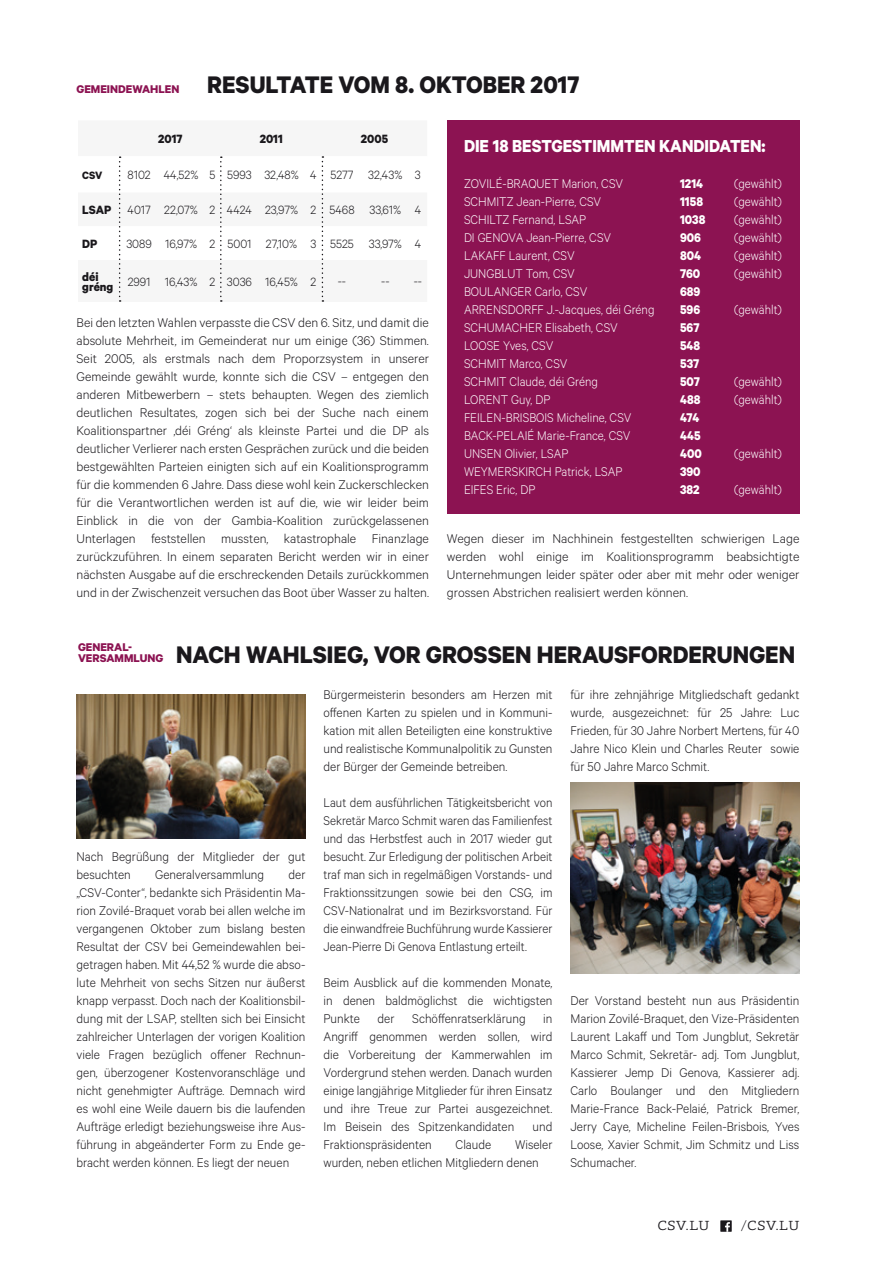
<style>
.page{position:relative;width:893px;height:1263px;background:#fff}
.page>*{position:absolute;margin:0;border:0;box-sizing:border-box;transform-origin:0 0}
.t1{font:700 27px "Calibre";color:#1a181c;scale:.96 1}
.t2{font:700 19.5px "Calibre";color:#fff;scale:.93 1}
.t3{font:300 14.25px/18px "Calibre";color:#1a181c;text-align:justify;scale:.96 1}
.t4{font:300 14.25px/18px "Calibre";color:#1a181c;text-align:justify}
.t5{font:300 14.25px "Calibre";color:#fff;scale:.93 1}
.t6{font:300 14.25px/18px "Calibre";color:#1a181c;text-align:justify;scale:.93 1}
.t7{font:700 14.25px "Calibre";color:#fff;scale:.93 1}
.t8{font:300 13.5px "Calibre";color:#1a181c;scale:.96 1}
.t9{font:700 13.5px "Calibre";color:#1a181c;scale:.96 1}
.t10{font:300 13.5px "Foro Rounded";letter-spacing:.04em;color:#1a181c;scale:1.1 1}
.t11{font:700 12.6px/11.6px "Calibre";color:#8c1352}
.t12{font:700 12px "Calibre";color:#1a181c;scale:.96 1}
.s1{font-weight:700}
</style>
<div class="page">
<div style="left:720px;top:1220px;width:12px;height:12px;background:#1a181c"></div>
<svg style="left:725px;top:1222px;width:5px;height:10px"></svg>
<div style="left:447px;top:120px;width:352px;height:394px;background:#8c1352"></div>
<svg style="left:118px;top:156px;width:207px;height:146px"></svg>
<img style="left:570px;top:783px;width:229px;height:191px">
<img style="left:76px;top:695px;width:230px;height:143px">
<p class="t11" style="left:77px;top:83px;width:104px">GEMEINDEWAHLEN</p>
<h1 class="t1" style="left:207px;top:68px;width:389px">RESULTATE VOM 8. OKTOBER 2017</h1>
<p class="t9" style="left:158px;top:131px;width:27px">2017</p>
<p class="t9" style="left:260px;top:131px;width:26px">2011</p>
<p class="t9" style="left:361px;top:131px;width:30px">2005</p>
<p class="t12" style="left:82px;top:168px;width:23px">CSV</p>
<p class="t8" style="left:128px;top:167px;width:307px">8102 44,52% 5 5993 32,48% 4 5277 32,43% 3</p>
<p class="t8" style="left:82px;top:202px;width:354px"><span class="s1">LSAP</span> 4017 22,07% 2 4424 23,97% 2 5468 33,61% 4</p>
<p class="t9" style="left:82px;top:236px;width:17px">DP</p>
<p class="t8" style="left:126px;top:236px;width:309px">3089 16,97% 2 5001 27,10% 3 5525 33,97% 4</p>
<p class="t9" style="left:82px;top:268px;width:18px">déi</p>
<p class="t8" style="left:82px;top:274px;width:245px"><span class="s1">gréng</span> 2991 16,43% 2 3036 16,45% 2</p>
<p class="t8" style="left:338px;top:274px;width:10px">--</p>
<p class="t8" style="left:381px;top:274px;width:10px">--</p>
<p class="t8" style="left:414px;top:274px;width:10px">--</p>
<p class="t4" style="left:77px;top:313px;width:354px">Bei den letzten Wahlen verpasste die CSV den 6. Sitz, und damit die absolute Mehrheit, im Gemeinderat nur um einige (36) Stimmen.<br>Seit 2005, als erstmals nach dem Proporzsystem in unserer Gemeinde gewählt wurde, konnte sich die CSV – entgegen den anderen Mitbewerbern – stets behaupten. Wegen des ziemlich deutlichen Resultates, zogen sich bei der Suche nach einem Koalitionspartner ‚déi Gréng‘ als kleinste Partei und die DP als deutlicher Verlierer nach ersten Gesprächen zurück und die beiden bestgewählten Parteien einigten sich auf ein Koalitionsprogramm für die kommenden 6 Jahre. Dass diese wohl kein Zuckerschlecken für die Verantwortlichen werden ist auf die, wie wir leider beim Einblick in die von der Gambia-Koalition zurückgelassenen Unterlagen feststellen mussten, katastrophale Finanzlage zurückzuführen. In einem separaten Bericht werden wir in einer nächsten Ausgabe auf die erschreckenden Details zurückkommen und in der Zwischenzeit versuchen das Boot über Wasser zu halten.</p>
<h2 class="t2" style="left:464px;top:134px;width:326px">DIE 18 BESTGESTIMMTEN KANDIDATEN:</h2>
<p class="t5" style="left:464px;top:175px;width:173px">ZOVILÉ-BRAQUET Marion, CSV</p>
<p class="t7" style="left:680px;top:175px;width:26px">1214</p>
<p class="t5" style="left:734px;top:175px;width:53px">(gewählt)</p>
<p class="t5" style="left:464px;top:193px;width:149px">SCHMITZ Jean-Pierre, CSV</p>
<p class="t7" style="left:680px;top:193px;width:26px">1158</p>
<p class="t5" style="left:734px;top:193px;width:53px">(gewählt)</p>
<p class="t5" style="left:464px;top:211px;width:133px">SCHILTZ Fernand, LSAP</p>
<p class="t7" style="left:680px;top:211px;width:29px">1038</p>
<p class="t5" style="left:734px;top:211px;width:53px">(gewählt)</p>
<p class="t5" style="left:464px;top:229px;width:160px">DI GENOVA Jean-Pierre, CSV</p>
<p class="t7" style="left:680px;top:229px;width:24px">906</p>
<p class="t5" style="left:734px;top:229px;width:53px">(gewählt)</p>
<p class="t5" style="left:464px;top:247px;width:120px">LAKAFF Laurent, CSV</p>
<p class="t7" style="left:680px;top:247px;width:24px">804</p>
<p class="t5" style="left:734px;top:247px;width:53px">(gewählt)</p>
<p class="t5" style="left:464px;top:265px;width:121px">JUNGBLUT Tom, CSV</p>
<p class="t7" style="left:680px;top:265px;width:23px">760</p>
<p class="t5" style="left:734px;top:265px;width:53px">(gewählt)</p>
<p class="t5" style="left:464px;top:283px;width:134px">BOULANGER Carlo, CSV</p>
<p class="t7" style="left:680px;top:283px;width:23px">689</p>
<p class="t5" style="left:464px;top:301px;width:206px">ARRENSDORFF J.-Jacques, déi Gréng</p>
<p class="t7" style="left:680px;top:301px;width:23px">596</p>
<p class="t5" style="left:734px;top:301px;width:53px">(gewählt)</p>
<p class="t5" style="left:464px;top:319px;width:167px">SCHUMACHER Elisabeth, CSV</p>
<p class="t7" style="left:680px;top:319px;width:23px">567</p>
<p class="t5" style="left:464px;top:337px;width:98px">LOOSE Yves, CSV</p>
<p class="t7" style="left:680px;top:337px;width:23px">548</p>
<p class="t5" style="left:464px;top:355px;width:113px">SCHMIT Marco, CSV</p>
<p class="t7" style="left:680px;top:355px;width:22px">537</p>
<p class="t5" style="left:464px;top:373px;width:146px">SCHMIT Claude, déi Gréng</p>
<p class="t7" style="left:680px;top:373px;width:23px">507</p>
<p class="t5" style="left:734px;top:373px;width:53px">(gewählt)</p>
<p class="t5" style="left:464px;top:391px;width:94px">LORENT Guy, DP</p>
<p class="t7" style="left:680px;top:391px;width:23px">488</p>
<p class="t5" style="left:734px;top:391px;width:53px">(gewählt)</p>
<p class="t5" style="left:464px;top:409px;width:182px">FEILEN-BRISBOIS Micheline, CSV</p>
<p class="t7" style="left:680px;top:409px;width:22px">474</p>
<p class="t5" style="left:464px;top:427px;width:181px">BACK-PELAIÉ Marie-France, CSV</p>
<p class="t7" style="left:680px;top:427px;width:24px">445</p>
<p class="t5" style="left:464px;top:445px;width:114px">UNSEN Olivier, LSAP</p>
<p class="t7" style="left:680px;top:445px;width:25px">400</p>
<p class="t5" style="left:734px;top:445px;width:53px">(gewählt)</p>
<p class="t5" style="left:464px;top:463px;width:172px">WEYMERSKIRCH Patrick, LSAP</p>
<p class="t7" style="left:680px;top:463px;width:24px">390</p>
<p class="t5" style="left:464px;top:481px;width:78px">EIFES Eric, DP</p>
<p class="t7" style="left:680px;top:481px;width:23px">382</p>
<p class="t5" style="left:734px;top:481px;width:53px">(gewählt)</p>
<p class="t4" style="left:447px;top:529px;width:354px">Wegen dieser im Nachhinein festgestellten schwierigen Lage werden wohl einige im Koalitionsprogramm beabsichtigte Unternehmungen leider später oder aber mit mehr oder weniger grossen Abstrichen realisiert werden können.</p>
<p class="t11" style="left:78px;top:641px;width:87px">GENERAL-<br>VERSAMMLUNG</p>
<h1 class="t1" style="left:176px;top:638px;width:646px">NACH WAHLSIEG, VOR GROSSEN HERAUSFORDERUNGEN</h1>
<p class="t3" style="left:77px;top:846px;width:240px">Nach Begrüßung der Mitglieder der gut besuchten</p>
<p class="t3" style="left:77px;top:864px;width:240px;text-indent:212px">der „CSV-Conter“, bedankte sich Präsidentin Ma&shy;rion Zovilé-Braquet vorab bei allen welche im vergangenen Oktober zum bislang besten Resultat der CSV bei Gemeindewahlen bei&shy;getragen haben. Mit 44,52 % wurde die abso&shy;lute Mehrheit von sechs Sitzen nur äußerst knapp verpasst. Doch nach der Koalitionsbil&shy;dung mit der LSAP, stellten sich bei Einsicht zahlreicher Unterlagen der vorigen Koalition viele Fragen bezüglich offener Rechnun&shy;gen, überzogener Kostenvoranschläge und nicht genehmigter Aufträge. Demnach wird es wohl eine Weile dauern bis die laufenden Aufträge erledigt beziehungsweise ihre Aus&shy;führung in abgeänderter Form zu Ende ge&shy;bracht werden können. Es liegt der neuen</p>
<p class="t3" style="left:155px;top:864px;width:115px">Generalversammlung</p>
<p class="t3" style="left:323px;top:684px;width:240px">Bürgermeisterin besonders am Herzen mit offenen Karten zu spielen und in Kommuni&shy;kation mit allen Beteiligten eine konstruktive und realistische Kommunalpolitik zu Gunsten der Bürger der Gemeinde betreiben.</p>
<p class="t6" style="left:323px;top:792px;width:248px">Laut dem ausführlichen Tätigkeitsbericht von Sekretär Marco Schmit waren das Familienfest und das Herbstfest auch in 2017 wieder gut besucht. Zur Erledigung der politischen Arbeit traf man sich in regelmäßigen Vorstands- und Fraktionssitzungen sowie bei den CSG, im CSV-Nationalrat und im Bezirksvorstand. Für die einwandfreie Buchführung wurde Kassierer Jean-Pierre Di Genova Entlastung erteilt.</p>
<p class="t3" style="left:323px;top:972px;width:240px">Beim Ausblick auf die kommenden Monate, in denen baldmöglichst die wichtigsten Punkte der Schöffenratserklärung in Angriff genommen werden sollen, wird die Vorbereitung der Kammerwahlen im Vordergrund stehen werden. Danach wurden einige langjährige Mitglieder für ihren Einsatz und ihre Treue zur Partei ausgezeichnet.<br>Im Beisein des Spitzenkandidaten</p>
<p class="t3" style="left:533px;top:1116px;width:22px">und</p>
<p class="t3" style="left:323px;top:1134px;width:240px;text-indent:192px">Wiseler wurden, neben etlichen Mitgliedern denen</p>
<p class="t3" style="left:323px;top:1134px;width:114px">Fraktionspräsidenten</p>
<p class="t3" style="left:455px;top:1134px;width:39px">Claude</p>
<p class="t3" style="left:570px;top:684px;width:240px">für ihre zehnjährige Mitgliedschaft gedankt wurde, ausgezeichnet: für 25 Jahre: Luc Frieden, für 30 Jahre Norbert Mertens, für 40<br>Jahre Nico Klein und Charles Reuter sowie für 50 Jahre Marco Schmit.</p>
<p class="t3" style="left:570px;top:990px;width:240px">Der Vorstand besteht nun aus Präsidentin Marion Zovilé-Braquet, den Vize-Präsidenten Laurent Lakaff und Tom Jungblut, Sekretär Marco Schmit, Sekretär- adj. Tom Jungblut, Kassierer Jemp Di Genova, Kassierer adj.<br>Carlo Boulanger und den Mitgliedern Marie-France Back-Pelaié, Patrick Bremer, Jerry Caye, Micheline Feilen-Brisbois, Yves Loose, Xavier Schmit, Jim Schmitz und Liss Schumacher.</p>
<p class="t10" style="left:657px;top:1217px;width:49px">CSV.LU</p>
<p class="t10" style="left:741px;top:1217px;width:55px">/CSV.LU</p>
</div>
